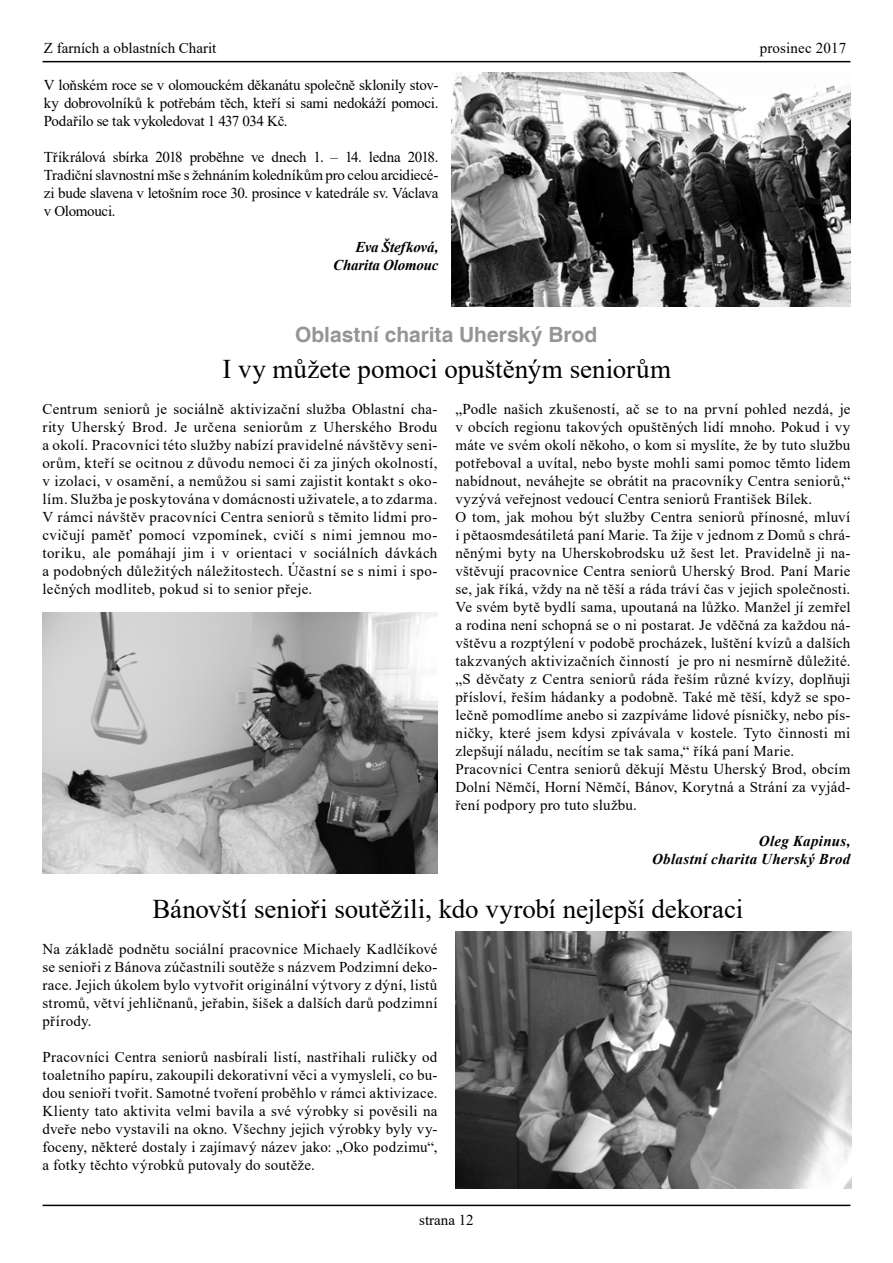
<style>
.page{position:relative;width:893px;height:1263px;background:#fff}
.page>*{position:absolute;margin:0;border:0;box-sizing:border-box;transform-origin:0 0}
.t1{font:27px "Times New Roman";letter-spacing:-.005em;color:#000}
.t2{font:700 21px "Helvetica";color:#939598}
.t3{font:15px/18px "Times New Roman";letter-spacing:.015em;color:#000;text-align:justify}
.t4{font:italic 700 15px/18px "Times New Roman";letter-spacing:.015em;color:#000;text-align:right}
.t5{font:italic 700 15px/18px "Times New Roman";letter-spacing:-.015em;color:#000;text-align:right}
</style>
<div class="page">
<hr style="left:43px;top:1205px;width:807px;height:1px;background:#000">
<hr style="left:43px;top:61px;width:807px;height:1px;background:#000">
<img style="left:451px;top:72px;width:399px;height:235px">
<img style="left:42px;top:612px;width:395px;height:261px">
<img style="left:455px;top:931px;width:396px;height:257px">
<p class="t3" style="left:44px;top:38px;width:174px">Z farních a oblastních Charit</p>
<p class="t3" style="left:44px;top:76px;width:396px">V loňském roce se v olomouckém děkanátu společně sklonily stov&shy;ky dobrovolníků k potřebám těch, kteří si sami nedokáží pomoci.<br>Podařilo se tak vykoledovat 1 437 034 Kč.</p>
<p class="t3" style="left:44px;top:148px;width:396px">Tříkrálová sbírka 2018 proběhne ve dnech 1. – 14. ledna 2018.<br>Tradiční slavnostní mše s žehnáním koledníkům pro celou arcidiecé&shy;zi bude slavena v letošním roce 30. prosince v katedrále sv. Václava v Olomouci.</p>
<p class="t5" style="left:333px;top:238px;width:107px">Eva Štefková,<br>Charita Olomouc</p>
<h2 class="t2" style="left:295px;top:322px;width:304px">Oblastní charita Uherský Brod</h2>
<h1 class="t1" style="left:222px;top:350px;width:450px">I vy můžete pomoci opuštěným seniorům</h1>
<p class="t3" style="left:760px;top:38px;width:88px">prosinec 2017</p>
<p class="t3" style="left:43px;top:400px;width:396px">Centrum seniorů je sociálně aktivizační služba Oblastní cha&shy;rity Uherský Brod. Je určena seniorům z Uherského Brodu a okolí. Pracovníci této služby nabízí pravidelné návštěvy seni&shy;orům, kteří se ocitnou z důvodu nemoci či za jiných okolností, v izolaci, v osamění, a nemůžou si sami zajistit kontakt s oko&shy;lím. Služba je poskytována v domácnosti uživatele, a to zdarma.<br>V rámci návštěv pracovníci Centra seniorů s těmito lidmi pro&shy;cvičují paměť pomocí vzpomínek, cvičí s nimi jemnou mo&shy;toriku, ale pomáhají jim i v orientaci v sociálních dávkách a podobných důležitých náležitostech. Účastní se s nimi i spo&shy;lečných modliteb, pokud si to senior přeje.</p>
<p class="t3" style="left:455px;top:400px;width:396px;text-align:left">„Podle našich zkušeností, ač se to na první pohled nezdá, je v obcích regionu takových opuštěných lidí mnoho. Pokud i vy máte ve svém okolí někoho, o kom si myslíte, že by tuto službu potřeboval a uvítal, nebo byste mohli sami pomoc těmto lidem nabídnout, neváhejte se obrátit na pracovníky Centra seniorů,“ vyzývá veřejnost vedoucí Centra seniorů František Bílek.<br>O tom, jak mohou být služby Centra seniorů přínosné, mluví i pětaosmdesátiletá paní Marie. Ta žije v jednom z Domů s chrá&shy;něnými byty na Uherskobrodsku už šest let. Pravidelně ji na&shy;vštěvují pracovnice Centra seniorů Uherský Brod. Paní Marie se, jak říká, vždy na ně těší a ráda tráví čas v jejich společnosti.<br>Ve svém bytě bydlí sama, upoutaná na lůžko. Manžel jí zemřel a rodina není schopná se o ni postarat. Je vděčná za každou ná&shy;vštěvu a rozptýlení v podobě procházek, luštění kvízů a dalších takzvaných aktivizačních činností je pro ni nesmírně důležité. „S děvčaty z Centra seniorů ráda řeším různé kvízy, doplňuji přísloví, řeším hádanky a podobně. Také mě těší, když se spo&shy;lečně pomodlíme anebo si zazpíváme lidové písničky, nebo pís&shy;ničky, které jsem kdysi zpívávala v kostele. Tyto činnosti mi zlepšují náladu, necítím se tak sama,“ říká paní Marie.<br>Pracovníci Centra seniorů děkují Městu Uherský Brod, obcím Dolní Němčí, Horní Němčí, Bánov, Korytná a Strání za vyjád&shy;ření podpory pro tuto službu.</p>
<p class="t4" style="left:652px;top:832px;width:200px">Oleg Kapinus,<br>Oblastní charita Uherský Brod</p>
<h1 class="t1" style="left:152px;top:890px;width:592px">Bánovští senioři soutěžili, kdo vyrobí nejlepší dekoraci</h1>
<p class="t3" style="left:43px;top:940px;width:396px">Na základě podnětu sociální pracovnice Michaely Kadlčíkové se senioři z Bánova zúčastnili soutěže s názvem Podzimní deko&shy;race. Jejich úkolem bylo vytvořit originální výtvory z dýní, listů stromů, větví jehličnanů, jeřabin, šišek a dalších darů podzimní přírody.</p>
<p class="t3" style="left:43px;top:1048px;width:396px">Pracovníci Centra seniorů nasbírali listí, nastřihali ruličky od toaletního papíru, zakoupili dekorativní věci a vymysleli, co bu&shy;dou senioři tvořit. Samotné tvoření proběhlo v rámci aktivizace.<br>Klienty tato aktivita velmi bavila a své výrobky si pověsili na dveře nebo vystavili na okno. Všechny jejich výrobky byly vy&shy;foceny, některé dostaly i zajímavý název jako: „Oko podzimu“, a fotky těchto výrobků putovaly do soutěže.</p>
<p class="t3" style="left:419px;top:1210px;width:56px">strana 12</p>
</div>
